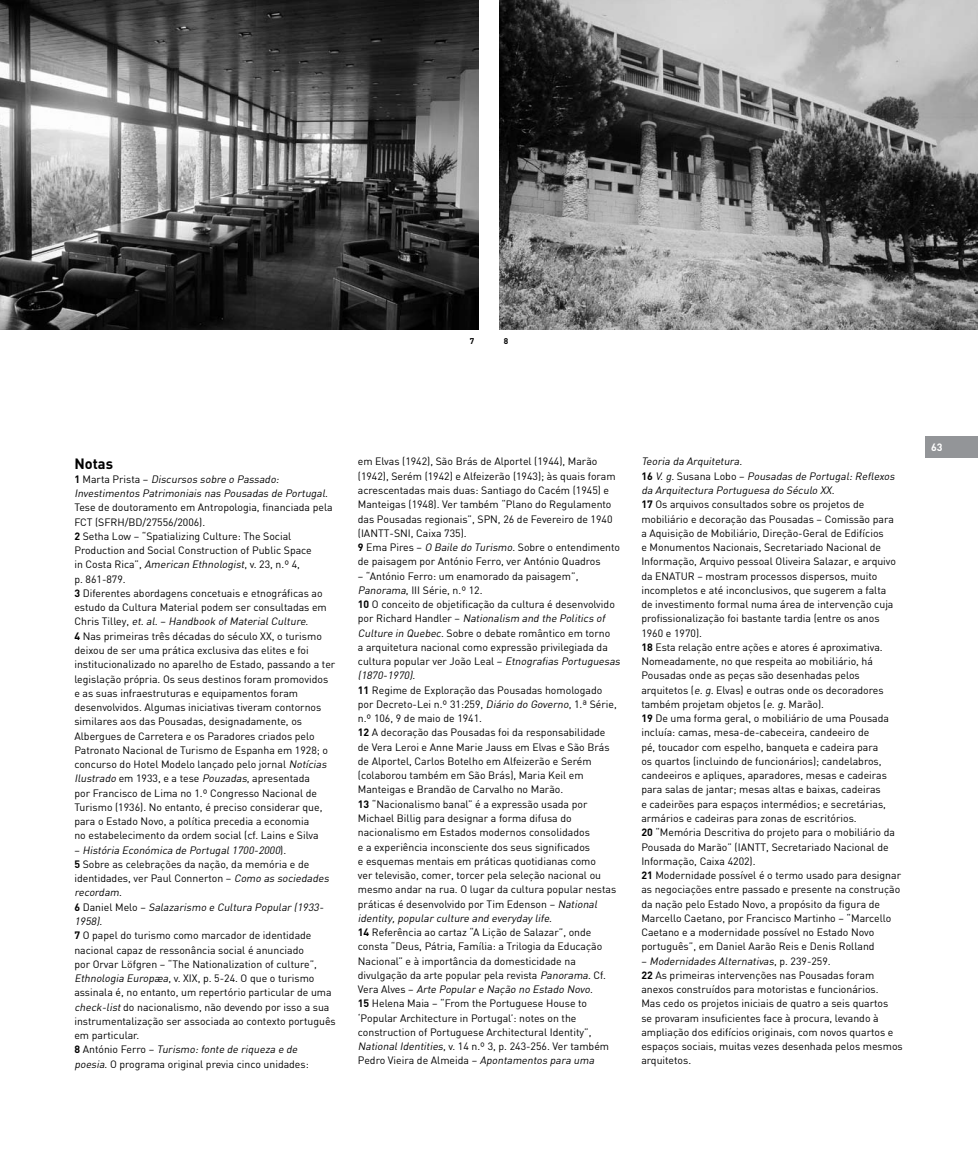
<style>
.page{position:relative;width:978px;height:1149px;background:#fff}
.page>*{position:absolute;margin:0;border:0;box-sizing:border-box;transform-origin:0 0}
.t1{font:700 14.7px "DIN";color:#000}
.t2{font:10.5px/14.2px "DIN";color:#000}
.t3{font:700 10.5px "DIN";color:#fff}
.t4{font:700 8.25px "DIN";color:#000}
.s1{font-weight:700}
.s2{font-style:italic}
</style>
<div class="page">
<div style="left:925px;top:436px;width:53px;height:21px;background:#939598"></div>
<img style="left:0;top:0;width:478px;height:330px">
<img style="left:500px;top:0;width:478px;height:330px">
<p class="t4" style="left:470px;top:335px;width:6px">7</p>
<p class="t4" style="left:504px;top:335px;width:6px">8</p>
<h1 class="t1" style="left:74px;top:453px;width:40px">Notas</h1>
<p class="t2" style="left:74px;top:471px;width:262px"><span class="s1">1</span> M a rt a P r i s t a – <span class="s2">Discursos sobre o Passado:<br>Investimentos Patrimoniais nas Pousadas de Portugal</span>.<br>Tese de doutoramento em Antropologia, financiada pela FCT (SFRH/BD/27556/2006).<br><span class="s1">2</span> Setha Low – “Spatializing Culture: The Social Production and Social Construction of Public Space<br>i n C o sta R i ca ” , <span class="s2">American Ethnologist</span>, v. 23 , n . º 4 ,<br>p. 861-879.<br><span class="s1">3</span> Diferentes abordagens concetuais e etnográficas ao estudo da Cultura Material podem ser consultadas em C h ri s T i l ley , <span class="s2">et.al.</span>– <span class="s2">Handbook ofMaterialCulture</span>.<br><span class="s1">4</span> Nas primeiras três décadas do século XX, o turismo deixou de ser uma prática exclusiva das elites e foi institucionalizado no aparelho de Estado, passando a ter legislação própria. Os seus destinos foram promovidos e as suas infraestruturas e equipamentos foram desenvolvidos. Algumas iniciativas tiveram contornos similares aos das Pousadas, designadamente, os Albergues de Carretera e os Paradores criados pelo Patronato Nacional de Turismo de Espanha em 1928; o concurso do Hotel Modelo lançado pelo jornal <span class="s2">Notícias Ilustrado</span> em 1933, e a tese <span class="s2">Pouzadas</span>, apresentada<br>por Francisco de Lima no 1.º Congresso Nacional de Turismo (1936). No entanto, é preciso considerar que, para o Estado Novo, a política precedia a economia<br>no estabelecimento da ordem social (cf. Lains e Silva</p>
<p class="t2" style="left:74px;top:842px;width:263px">– <span class="s2">História Económica de Portugal1700-2000</span>) .<br><span class="s1">5</span> Sobre as celebrações da nação, da memória e de identidades, ver Paul Connerton – <span class="s2">Como as sociedades recordam</span>.<br><span class="s1">6</span> D a n i e l M e lo – <span class="s2">Salazarismo e Cultura Popular (1933- 1958)</span>.<br><span class="s1">7</span> O papel do turismo como marcador de identidade nacional capaz de ressonância social é anunciado<br>por Orvar Löfgren – “The Nationalization of culture”, <span class="s2">Ethnologia Europæa</span>, v. XIX, p. 5-24. O que o turismo assinala é, no entanto, um repertório particular de uma <span class="s2">check-list</span>do nacionalismo, não devendo por isso a sua instrumentalização ser associada ao contexto português em particular.<br><span class="s1">8</span> A n t ó n i o Fe r ro – <span class="s2">Turismo:fonte de riqueza e de<br>poesia</span>. O programa original previa cinco unidades:</p>
<p class="t2" style="left:358px;top:454px;width:264px">em Elvas (1942), São Brás de Alportel (1944), Marão (1942), Serém (1942) e Alfeizerão (1943); às quais foram acrescentadas mais duas: Santiago do Cacém (1945) e Manteigas (1948). Ver também “Plano do Regulamento das Pousadas regionais”, SPN, 26 de Fevereiro de 1940 (IANTT-SNI, Caixa 735).<br><span class="s1">9</span> Ema Pires – <span class="s2">O Baile do Turismo</span>. Sobre o entendimento de paisagem por António Ferro, ver António Quadros</p>
<p class="t2" style="left:358px;top:568px;width:266px">– “António Ferro: um enamorado da paisagem”, <span class="s2">Panorama</span>, III Série, n.º 12.<br><span class="s1">10</span> O conceito de objetificação da cultura é desenvolvido p o r R i c h a rd H a n d le r – <span class="s2">Nationalism and the Politics of Culture in Quebec</span>. Sobre o debate romântico em torno<br>a arquitetura nacional como expressão privilegiada da cultura popular ver João Leal – <span class="s2">Etnografias Portuguesas (1870-1970)</span>.<br><span class="s1">11</span> Regime de Exploração das Pousadas homologado<br>por Decreto-Lei n.º 31:259, <span class="s2">Diário do Governo</span>, 1.ª Série, n.º 106, 9 de maio de 1941.<br><span class="s1">12</span> A decoração das Pousadas foi da responsabilidade<br>de Vera Leroi e Anne Marie Jauss em Elvas e São Brás de Alportel, Carlos Botelho em Alfeizerão e Serém (colaborou também em São Brás), Maria Keil em Manteigas e Brandão de Carvalho no Marão.<br><span class="s1">13</span> “Nacionalismo banal” é a expressão usada por Michael Billig para designar a forma difusa do nacionalismo em Estados modernos consolidados<br>e a experiência inconsciente dos seus significados<br>e esquemas mentais em práticas quotidianas como<br>ver televisão, comer, torcer pela seleção nacional ou mesmo andar na rua. O lugar da cultura popular nestas práticas é desenvolvido por Tim Edenson – <span class="s2">National identity,popular culture and everyday life</span>.<br><span class="s1">14</span> Referência ao cartaz “A Lição de Salazar”, onde consta “Deus, Pátria, Família: a Trilogia da Educação Nacional” e à importância da domesticidade na divulgação da arte popular pela revista <span class="s2">Panorama</span>. Cf.<br>Ve ra A lv e s – <span class="s2">Arte Popular e Nação no Estado Novo</span>.<br><span class="s1">15</span> Helena Maia – “From the Portuguese House to ‘Popular Architecture in Portugal’: notes on the construction of Portuguese Architectural Identity”, <span class="s2">NationalIdentities</span>, v. 14 n.º 3, p. 243-256. Ver também Pedro Vieira de Almeida – <span class="s2">Apontamentos para uma</span></p>
<p class="t2" style="left:641px;top:454px;width:261px"><span class="s2">Teoria da Arquitetura</span>.<br><span class="s1">1 6</span> <span class="s2">V.g.</span>S u s a n a L o b o – <span class="s2">Pousadas de Portugal:Reflexos da Arquitectura Portuguesa do Século XX</span>.<br><span class="s1">17</span> Os arquivos consultados sobre os projetos de mobiliário e decoração das Pousadas – Comissão para a Aquisição de Mobiliário, Direção-Geral de Edifícios<br>e Monumentos Nacionais, Secretariado Nacional de Informação, Arquivo pessoal Oliveira Salazar, e arquivo da ENATUR – mostram processos dispersos, muito incompletos e até inconclusivos, que sugerem a falta<br>de investimento formal numa área de intervenção cuja profissionalização foi bastante tardia (entre os anos 1960 e 1970).<br><span class="s1">18</span> Esta relação entre ações e atores é aproximativa.<br>Nomeadamente, no que respeita ao mobiliário, há Pousadas onde as peças são desenhadas pelos arquitetos (<span class="s2">e.g.</span>Elvas) e outras onde os decoradores também projetam objetos (<span class="s2">e.g.</span>Marão).<br><span class="s1">19</span> De uma forma geral, o mobiliário de uma Pousada incluía: camas, mesa-de-cabeceira, candeeiro de<br>pé, toucador com espelho, banqueta e cadeira para<br>os quartos (incluindo de funcionários); candelabros, candeeiros e apliques, aparadores, mesas e cadeiras para salas de jantar; mesas altas e baixas, cadeiras<br>e cadeirões para espaços intermédios; e secretárias, armários e cadeiras para zonas de escritórios.<br><span class="s1">20</span> “Memória Descritiva do projeto para o mobiliário da Pousada do Marão” (IANTT, Secretariado Nacional de Informação, Caixa 4202).<br><span class="s1">21</span> Modernidade possível é o termo usado para designar as negociações entre passado e presente na construção da nação pelo Estado Novo, a propósito da figura de Marcello Caetano, por Francisco Martinho – “Marcello Caetano e a modernidade possível no Estado Novo português”, em Daniel Aarão Reis e Denis Rolland</p>
<p class="t2" style="left:641px;top:953px;width:263px">– <span class="s2">Modernidades Alternativas</span>, p . 2 3 9 - 2 5 9 .<br><span class="s1">22</span> As primeiras intervenções nas Pousadas foram anexos construídos para motoristas e funcionários.<br>Mas cedo os projetos iniciais de quatro a seis quartos<br>se provaram insuficientes face à procura, levando à ampliação dos edifícios originais, com novos quartos e espaços sociais, muitas vezes desenhada pelos mesmos arquitetos.</p>
<p class="t3" style="left:931px;top:440px;width:13px">63</p>
</div>
